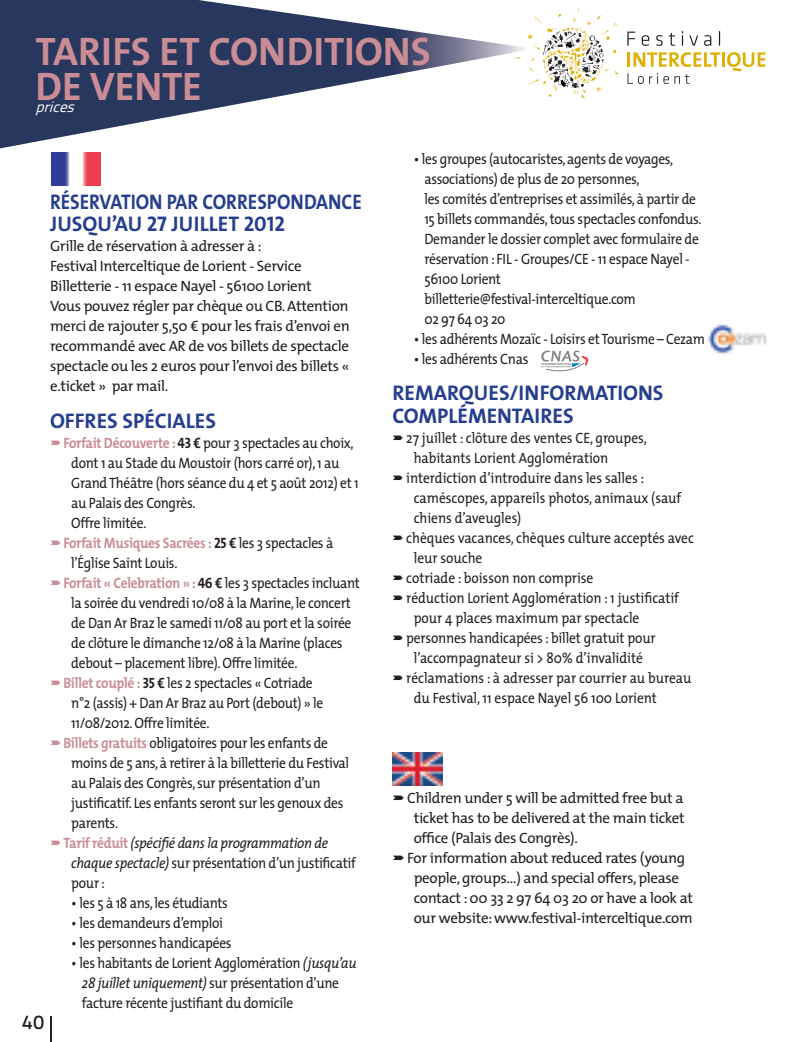
<style>
.page{position:relative;width:808px;height:1042px;background:#fff}
.page>*{position:absolute;margin:0;border:0;box-sizing:border-box;transform-origin:0 0}
.t1{font:40px/35px "The Mix Bold Caps";color:#ca8d96}
.t2{font:21.25px/22.5px "The Mix Bold Caps";color:#253f8e}
.t3{font:21.25px/22.5px "The Mix Bold Caps";color:#253f8e;scale:.9 1}
.t4{font:20px "Titillium Text 14 L 600 wt";color:#231f20}
.t5{font:15px/20px "The Mix";letter-spacing:-.02em;color:#231f20;scale:.9 1}
.t6{font:15px/20px "The Mix";letter-spacing:-.02em;color:#231f20}
.t7{font:15px/20px "The Mix";color:#231f20;scale:.9 1}
.t8{font:italic 15px/20px "The Mix";letter-spacing:-.02em;color:#231f20;scale:.9 1}
.t9{font:italic 15px "Titillium Text 14 L 400 wt";color:#fff}
.s1{color:#ca8d96}
.s2{font-weight:700;color:#ca8d96}
.s3{font-family:"The Mix Bold Caps"}
.s4{font-weight:700;font-style:normal;color:#ca8d96}
.s5{font-style:normal}
.s6{font-style:italic}
</style>
<div class="page">
<svg style="left:50px;top:1016px;width:1px;height:26px"></svg>
<svg style="left:0;top:0;width:525px;height:148px"></svg>
<hr style="left:627px;top:52px;width:3px;height:15px;background:#ddb008">
<svg style="left:633px;top:52px;width:87px;height:15px"></svg>
<hr style="left:722px;top:52px;width:3px;height:15px;background:#ddb008">
<svg style="left:727px;top:52px;width:38px;height:20px"></svg>
<svg style="left:627px;top:32px;width:8px;height:14px"></svg>
<svg style="left:642px;top:35px;width:7px;height:11px"></svg>
<svg style="left:656px;top:35px;width:7px;height:11px"></svg>
<svg style="left:669px;top:33px;width:6px;height:13px"></svg>
<svg style="left:682px;top:31px;width:1px;height:15px"></svg>
<svg style="left:689px;top:35px;width:9px;height:11px"></svg>
<svg style="left:704px;top:35px;width:7px;height:11px"></svg>
<svg style="left:719px;top:31px;width:1px;height:15px"></svg>
<svg style="left:627px;top:73px;width:6px;height:11px"></svg>
<svg style="left:638px;top:76px;width:6px;height:8px"></svg>
<svg style="left:649px;top:73px;width:40px;height:11px"></svg>
<svg style="left:514px;top:57px;width:6px;height:3px"></svg>
<svg style="left:527px;top:8px;width:92px;height:91px"></svg>
<svg style="left:541px;top:351px;width:47px;height:20px"></svg>
<img style="left:392px;top:752px;width:50px;height:33px">
<img style="left:51px;top:152px;width:50px;height:33px">
<img style="left:708px;top:324px;width:59px;height:30px">
<h1 class="t1" style="left:35px;top:34px;width:397px">TARIFS ET CONDITIONS<br>DE VENTE</h1>
<p class="t9" style="left:35px;top:98px;width:45px">prices</p>
<h2 class="t3" style="left:50px;top:190px;width:348px">RÉSERVATION PAR CORRESPONDANCE<br>JUSQU’AU 27 JUILLET 2012</h2>
<p class="t6" style="left:50px;top:236px;width:301px">Grille de réservation à adresser à :<br>Festival Interceltique de Lorient - Service Billetterie - 11 espace Nayel - 56100 Lorient<br>Vous pouvez régler par chèque ou CB. Attention merci de rajouter 5,50 € pour les frais d’envoi en recommandé avec AR de vos billets de spectacle spectacle ou les 2 euros pour l’envoi des billets « e.ticket » par mail.</p>
<h2 class="t2" style="left:50px;top:409px;width:168px">OFFRES SPÉCIALES</h2>
<p class="t5" style="left:71px;top:433px;width:321px;text-indent:-21px"><span class="s1">◆</span> <span class="s2">Forfait Découverte :</span> <span class="s3">43 €</span> pour 3 spectacles au choix, dont 1 au Stade du Moustoir (hors carré or), 1 au Grand Théâtre (hors séance du 4 et 5 août 2012) et 1 au Palais des Congrès.<br>Offre limitée.</p>
<p class="t5" style="left:71px;top:533px;width:293px;text-indent:-21px"><span class="s1">◆</span> <span class="s2">Forfait Musiques Sacrées :</span> <span class="s3">25 €</span> les 3 spectacles à l’Église Saint Louis.</p>
<p class="t5" style="left:71px;top:573px;width:322px;text-indent:-21px"><span class="s1">◆</span> <span class="s2">Forfait « Celebration » :</span> <span class="s3">46 €</span> les 3 spectacles incluant la soirée du vendredi 10/08 à la Marine, le concert de Dan Ar Braz le samedi 11/08 au port et la soirée de clôture le dimanche 12/08 à la Marine (places debout – placement libre). Offre limitée.</p>
<p class="t5" style="left:71px;top:673px;width:281px;text-indent:-21px"><span class="s1">◆</span> <span class="s2">Billet couplé :</span> <span class="s3">35 €</span> les 2 spectacles « Cotriade n°2 (assis) + Dan Ar Braz au Port (debout) » le<br>11/08/2012. Offre limitée.</p>
<p class="t5" style="left:71px;top:733px;width:310px;text-indent:-21px"><span class="s1">◆</span> <span class="s2">Billets gratuits</span> obligatoires pour les enfants de moins de 5 ans, à retirer à la billetterie du Festival au Palais des Congrès, sur présentation d’un justificatif. Les enfants seront sur les genoux des parents.</p>
<p class="t8" style="left:71px;top:833px;width:318px;text-indent:-21px"><span class="s1">◆</span> <span class="s4">Tarif réduit</span> (spécifié dans la programmation de chaque spectacle) <span class="s5">sur présentation d’un justificatif pour :</span></p>
<p class="t5" style="left:71px;top:893px;width:176px">• les 5 à 18 ans, les étudiants</p>
<p class="t5" style="left:71px;top:913px;width:170px">• les demandeurs d’emploi</p>
<p class="t5" style="left:71px;top:933px;width:180px">• les personnes handicapées</p>
<p class="t5" style="left:82px;top:953px;width:307px;text-indent:-11px">• les habitants de Lorient Agglomération <span class="s6">(jusqu’au<br>28 juillet uniquement)</span> sur présentation d’une facture récente justifiant du domicile</p>
<h3 class="t4" style="left:22px;top:1010px;width:24px">40</h3>
<p class="t5" style="left:424px;top:149px;width:309px;text-indent:-11px">• les groupes (autocaristes, agents de voyages, associations) de plus de 20 personnes,<br>les comités d’entreprises et assimilés, à partir de 15 billets commandés, tous spectacles confondus.<br>Demander le dossier complet avec formulaire de réservation : FIL - Groupes/CE - 11 espace Nayel - 56100 Lorient billetterie@festival-interceltique.com<br>02 97 64 03 20</p>
<p class="t5" style="left:414px;top:329px;width:325px">• les adhérents Mozaïc - Loisirs et Tourisme – Cezam</p>
<p class="t5" style="left:414px;top:349px;width:129px">• les adhérents Cnas</p>
<h2 class="t2" style="left:392px;top:382px;width:273px">REMARQUES/INFORMATIONS<br>COMPLÉMENTAIRES</h2>
<p class="t7" style="left:414px;top:428px;width:260px;text-indent:-21px">◆ 27 juillet : clôture des ventes CE, groupes, habitants Lorient Agglomération</p>
<p class="t7" style="left:414px;top:468px;width:299px;text-indent:-21px">◆ interdiction d’introduire dans les salles : caméscopes, appareils photos, animaux (sauf chiens d’aveugles)</p>
<p class="t7" style="left:414px;top:528px;width:313px;text-indent:-21px">◆ chèques vacances, chèques culture acceptés avec leur souche</p>
<p class="t7" style="left:392px;top:568px;width:225px">◆ cotriade : boisson non comprise</p>
<p class="t7" style="left:414px;top:588px;width:296px;text-indent:-21px">◆ réduction Lorient Agglomération : 1 justificatif pour 4 places maximum par spectacle</p>
<p class="t5" style="left:392px;top:628px;width:294px;text-align:center">◆ personnes handicapées : billet gratuit pour l’accompagnateur si &gt; 80% d’invalidité</p>
<p class="t7" style="left:414px;top:668px;width:310px;text-indent:-21px">◆ réclamations : à adresser par courrier au bureau du Festival, 11 espace Nayel 56 100 Lorient</p>
<p class="t6" style="left:414px;top:788px;width:272px;text-align:justify;text-indent:-21px">◆ Children under 5 will be admitted free but a ticket has to be delivered at the main ticket office (Palais des Congrès).</p>
<p class="t6" style="left:414px;top:848px;width:281px;text-indent:-21px">◆ For information about reduced rates (young people, groups…) and special offers, please contact : 00 33 2 97 64 03 20 or have a look at our website: www.festival-interceltique.com</p>
</div>
